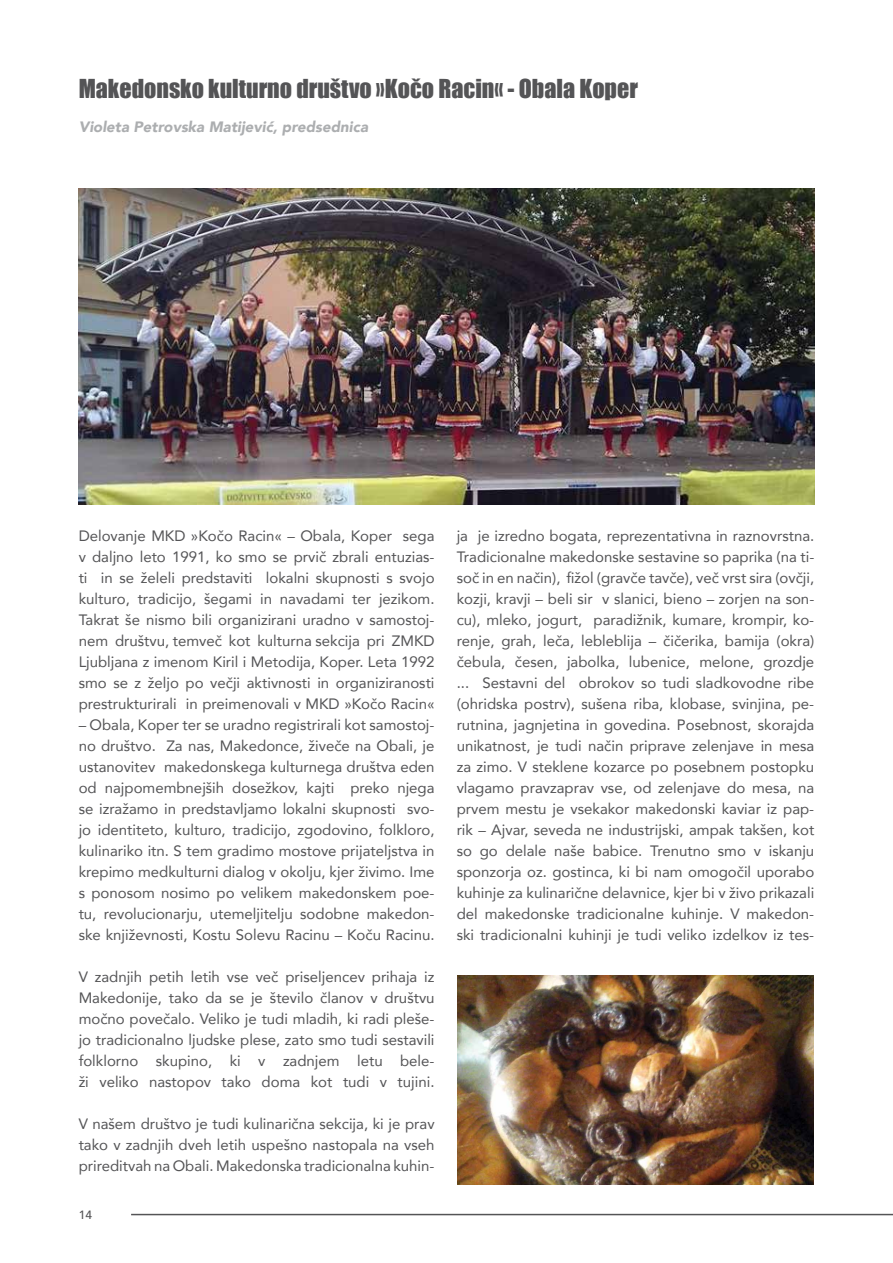
<style>
.page{position:relative;width:893px;height:1263px;background:#fff}
.page>*{position:absolute;margin:0;border:0;box-sizing:border-box;transform-origin:0 0}
.t1{font:24px "Impact";color:#545456}
.t2{font:15px/21px "Avenir";color:#545456;text-align:justify}
.t3{font:italic 900 15px "Avenir";color:#acaeb0}
.t4{font:500 12px "Avenir";color:#545456}
</style>
<div class="page">
<hr style="left:131px;top:1214px;width:762px;height:1px;background:#545456">
<img style="left:79px;top:188px;width:735px;height:316px">
<img style="left:457px;top:976px;width:357px;height:208px">
<h1 class="t1" style="left:79px;top:70px;width:561px">Makedonsko kulturno društvo »Kočo Racin« - Obala Koper</h1>
<p class="t3" style="left:79px;top:114px;width:291px">Violeta Petrovska Matijević, predsednica</p>
<p class="t2" style="left:79px;top:525px;width:357px">Delovanje MKD »Kočo Racin« – Obala, Koper sega v daljno leto 1991, ko smo se prvič zbrali entuzias&shy;ti in se želeli predstaviti lokalni skupnosti s svojo kulturo, tradicijo, šegami in navadami ter jezikom.<br>Takrat še nismo bili organizirani uradno v samostoj&shy;nem društvu, temveč kot kulturna sekcija pri ZMKD Ljubljana z imenom Kiril i Metodija, Koper. Leta 1992 smo se z željo po večji aktivnosti in organiziranosti prestrukturirali in preimenovali v MKD »Kočo Racin«</p>
<p class="t2" style="left:79px;top:714px;width:357px">– Obala, Koper ter se uradno registrirali kot samostoj&shy;no društvo. Za nas, Makedonce, živeče na Obali, je ustanovitev makedonskega kulturnega društva eden od najpomembnejših dosežkov, kajti preko njega se izražamo in predstavljamo lokalni skupnosti svo&shy;jo identiteto, kulturo, tradicijo, zgodovino, folkloro, kulinariko itn. S tem gradimo mostove prijateljstva in krepimo medkulturni dialog v okolju, kjer živimo. Ime s ponosom nosimo po velikem makedonskem poe&shy;tu, revolucionarju, utemeljitelju sodobne makedon&shy;ske književnosti, Kostu Solevu Racinu – Koču Racinu.</p>
<p class="t2" style="left:79px;top:966px;width:357px">V zadnjih petih letih vse več priseljencev prihaja iz Makedonije, tako da se je število članov v društvu močno povečalo. Veliko je tudi mladih, ki radi pleše&shy;jo tradicionalno ljudske plese, zato smo tudi sestavili folklorno skupino, ki v zadnjem letu bele&shy;ži veliko nastopov tako doma kot tudi v tujini.</p>
<p class="t2" style="left:79px;top:1113px;width:357px">V našem društvo je tudi kulinarična sekcija, ki je prav tako v zadnjih dveh letih uspešno nastopala na vseh prireditvah na Obali. Makedonska tradicionalna kuhin-</p>
<p class="t4" style="left:79px;top:1204px;width:15px">14</p>
<p class="t2" style="left:457px;top:525px;width:359px">ja je izredno bogata, reprezentativna in raznovrstna.<br>Tradicionalne makedonske sestavine so paprika (na ti&shy;soč in en način), fižol (gravče tavče), več vrst sira (ovčji, kozji, kravji – beli sir v slanici, bieno – zorjen na son&shy;cu), mleko, jogurt, paradižnik, kumare, krompir, ko&shy;renje, grah, leča, lebleblija – čičerika, bamija (okra) čebula, česen, jabolka, lubenice, melone, grozdje ... Sestavni del obrokov so tudi sladkovodne ribe (ohridska postrv), sušena riba, klobase, svinjina, pe&shy;rutnina, jagnjetina in govedina. Posebnost, skorajda unikatnost, je tudi način priprave zelenjave in mesa za zimo. V steklene kozarce po posebnem postopku vlagamo pravzaprav vse, od zelenjave do mesa, na prvem mestu je vsekakor makedonski kaviar iz pap&shy;rik – Ajvar, seveda ne industrijski, ampak takšen, kot so go delale naše babice. Trenutno smo v iskanju sponzorja oz. gostinca, ki bi nam omogočil uporabo kuhinje za kulinarične delavnice, kjer bi v živo prikazali del makedonske tradicionalne kuhinje. V makedon&shy;ski tradicionalni kuhinji je tudi veliko izdelkov iz tes-</p>
</div>
